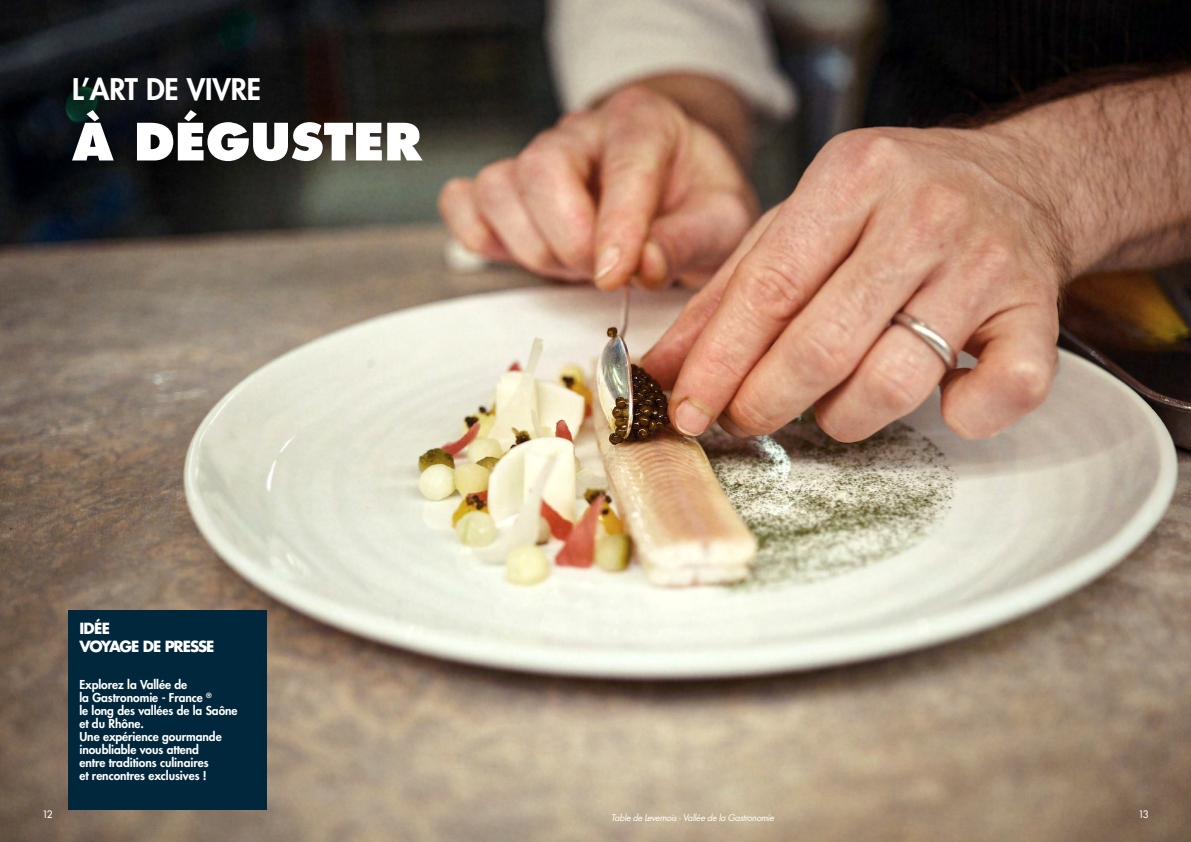
<style>
.page{position:relative;width:1191px;height:842px;background:#fff}
.page>*{position:absolute;margin:0;border:0;box-sizing:border-box;transform-origin:0 0}
.t1{font:800 50px "Futura Std";letter-spacing:-.005em;color:#fff}
.t2{font:800 29px "Futura Std";letter-spacing:-.005em;color:#fff}
.t3{font:700 15px/18px "Futura Std";letter-spacing:-.07em;color:#fff}
.t4{font:800 12px/13px "Futura Std";letter-spacing:-.005em;color:#fff}
.t5{font:500 10px "Futura Std";color:#fff}
.t6{font:italic 9px "Futura Std";letter-spacing:-.035em;color:#fff}
</style>
<div class="page">
<img style="left:0;top:0;width:1191px;height:842px">
<div style="left:68px;top:611px;width:198px;height:199px;background:#00273c"></div>
<h2 class="t2" style="left:72px;top:71px;width:190px">L’ART DE VIVRE</h2>
<h1 class="t1" style="left:72px;top:110px;width:351px">À DÉGUSTER</h1>
<p class="t3" style="left:79px;top:620px;width:137px">IDÉE<br>VOYAGE DE PRESSE</p>
<p class="t4" style="left:79px;top:678px;width:160px">Explorez la Vallée de<br>la Gastronomie - France <sup>®<br></sup>le long des vallées de la Saône et du Rhône.<br>Une expérience gourmande inoubliable vous attend<br>entre traditions culinaires<br>et rencontres exclusives !</p>
<p class="t5" style="left:43px;top:808px;width:12px">12</p>
<p class="t5" style="left:1138px;top:808px;width:12px">13</p>
<p class="t6" style="left:611px;top:812px;width:165px">Table de Levernois - Vallée de la Gastronomie</p>
</div>
